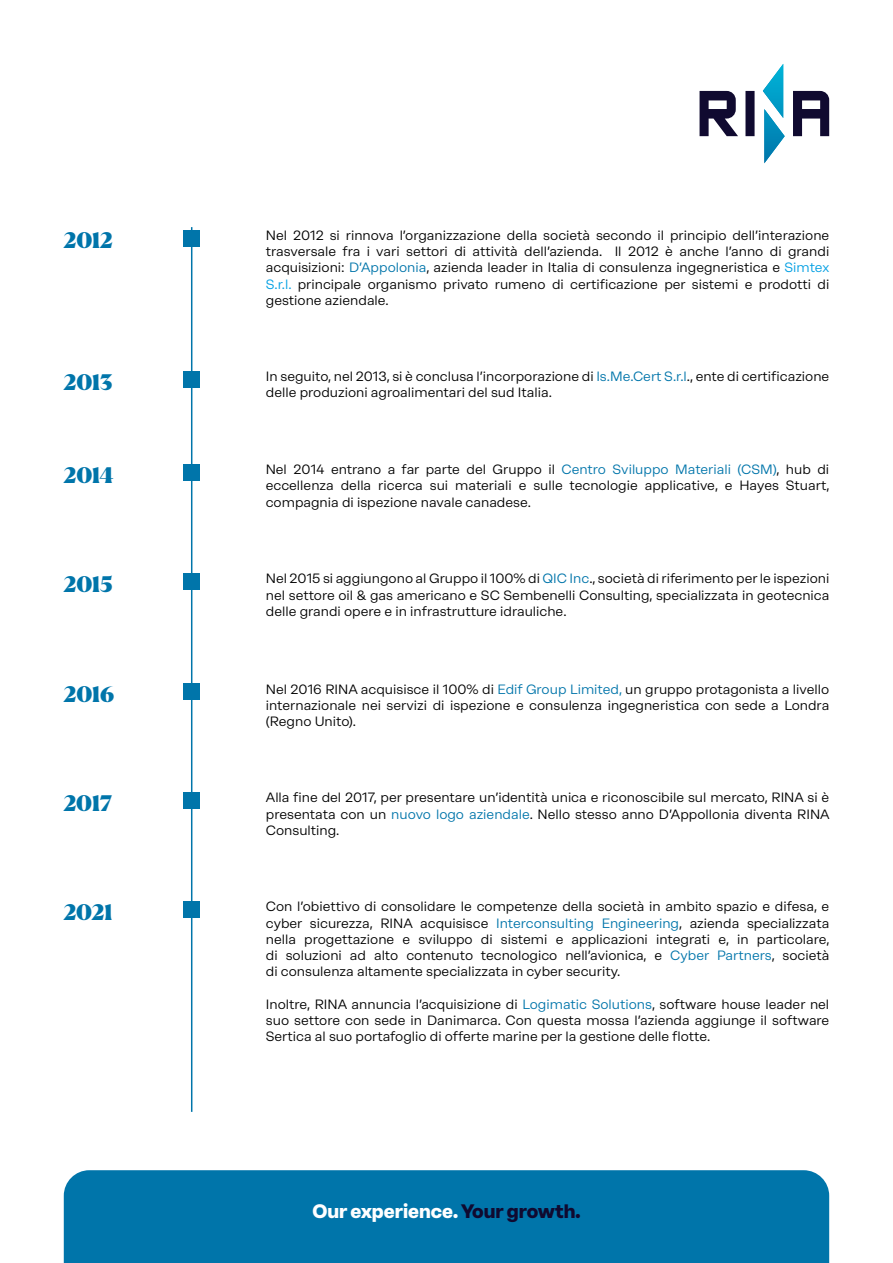
<style>
.page{position:relative;width:893px;height:1263px;background:#fff}
.page>*{position:absolute;margin:0;border:0;box-sizing:border-box;transform-origin:0 0}
.t1{font:800 22.5px "RB Quaria Display";color:#0075aa}
.t2{font:900 19.5px "RB Rational Neue";color:#fff}
.t3{font:13.5px/16.2px "RB Rational Neue";color:#000;text-align:justify}
.s1{color:#0075aa}
.s2{color:#009fe3}
.s3{color:#100a30}
</style>
<div class="page">
<div style="left:64px;top:1170px;width:765px;height:93px;background:#0075aa"></div>
<hr style="left:191px;top:227px;width:1px;height:885px;background:#0075aa">
<div style="left:183px;top:464px;width:17px;height:17px;background:#0075aa"></div>
<div style="left:184px;top:573px;width:16px;height:17px;background:#0075aa"></div>
<div style="left:184px;top:901px;width:16px;height:16px;background:#0075aa"></div>
<div style="left:184px;top:683px;width:16px;height:17px;background:#0075aa"></div>
<div style="left:183px;top:792px;width:16px;height:17px;background:#0075aa"></div>
<svg style="left:699px;top:64px;width:130px;height:99px"></svg>
<div style="left:184px;top:230px;width:16px;height:16px;background:#0075aa"></div>
<div style="left:184px;top:371px;width:16px;height:17px;background:#0075aa"></div>
<h1 class="t1" style="left:64px;top:226px;width:50px">2012</h1>
<p class="t3" style="left:266px;top:227px;width:565px">Nel 2012 si rinnova l’organizzazione della società secondo il principio dell’interazione trasversale fra i vari settori di attività dell’azienda. Il 2012 è anche l’anno di grandi acquisizioni: <span class="s1">D’Appolonia</span>, azienda leader in Italia di consulenza ingegneristica e <span class="s2">Simtex S.r.l.</span> principale organismo privato rumeno di certificazione per sistemi e prodotti di gestione aziendale.</p>
<h1 class="t1" style="left:64px;top:368px;width:50px">2013</h1>
<p class="t3" style="left:266px;top:368px;width:565px">In seguito, nel 2013, si è conclusa l’incorporazione di <span class="s1">Is.Me.Cert S.r.l</span>., ente di certificazione delle produzioni agroalimentari del sud Italia.</p>
<h1 class="t1" style="left:64px;top:460px;width:51px">2014</h1>
<p class="t3" style="left:266px;top:461px;width:565px">Nel 2014 entrano a far parte del Gruppo il <span class="s1">Centro Sviluppo Materiali (CSM)</span>, hub di eccellenza della ricerca sui materiali e sulle tecnologie applicative, e Hayes Stuart, compagnia di ispezione navale canadese.</p>
<h1 class="t1" style="left:64px;top:570px;width:50px">2015</h1>
<p class="t3" style="left:266px;top:570px;width:565px">Nel 2015 si aggiungono al Gruppo il 100% di <span class="s1">QIC Inc</span>., società di riferimento per le ispezioni nel settore oil &amp; gas americano e SC Sembenelli Consulting, specializzata in geotecnica delle grandi opere e in infrastrutture idrauliche.</p>
<h1 class="t1" style="left:64px;top:680px;width:52px">2016</h1>
<p class="t3" style="left:266px;top:680px;width:565px">Nel 2016 RINA acquisisce il 100% di <span class="s1">Edif Group Limited,</span> un gruppo protagonista a livello internazionale nei servizi di ispezione e consulenza ingegneristica con sede a Londra (Regno Unito).</p>
<h1 class="t1" style="left:64px;top:789px;width:50px">2017</h1>
<p class="t3" style="left:266px;top:789px;width:565px">Alla fine del 2017, per presentare un’identità unica e riconoscibile sul mercato, RINA si è presentata con un <span class="s1">nuovo logo aziendale</span>. Nello stesso anno D’Appollonia diventa RINA Consulting.</p>
<h1 class="t1" style="left:64px;top:898px;width:50px">2021</h1>
<p class="t3" style="left:266px;top:898px;width:565px">Con l’obiettivo di consolidare le competenze della società in ambito spazio e difesa, e cyber sicurezza, RINA acquisisce <span class="s1">Interconsulting Engineering</span>, azienda specializzata nella progettazione e sviluppo di sistemi e applicazioni integrati e, in particolare, di soluzioni ad alto contenuto tecnologico nell’avionica, e <span class="s1">Cyber Partners</span>, società di consulenza altamente specializzata in cyber security.</p>
<p class="t3" style="left:266px;top:995px;width:565px">Inoltre, RINA annuncia l’acquisizione di <span class="s1">Logimatic Solutions</span>, software house leader nel suo settore con sede in Danimarca. Con questa mossa l’azienda aggiunge il software Sertica al suo portafoglio di offerte marine per la gestione delle flotte.</p>
<h2 class="t2" style="left:312px;top:1198px;width:270px">Our experience. <span class="s3">Your growth.</span></h2>
</div>
